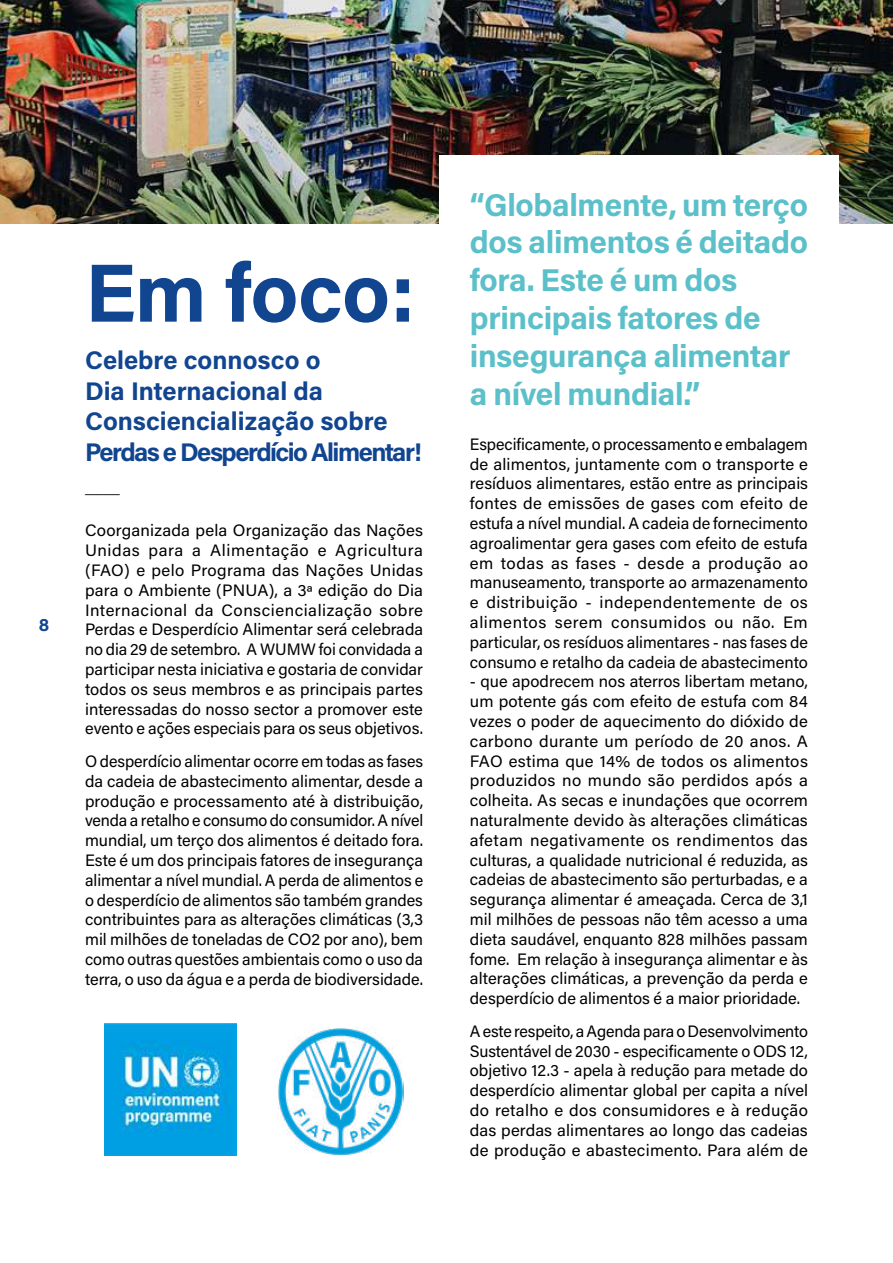
<style>
.page{position:relative;width:893px;height:1263px;background:#fff}
.page>*{position:absolute;margin:0;border:0;box-sizing:border-box;transform-origin:0 0}
.t1{font:700 82.5px "Acumin Pro";letter-spacing:-.01em;color:#114590}
.t2{font:700 31.5px/37.8px "Acumin Pro";letter-spacing:-.01em;color:#5bc0c9}
.t3{font:700 25.5px/30.6px "Acumin Pro";letter-spacing:-.005em;color:#114590}
.t4{font:700 18px "Acumin Pro";color:#114590}
.t5{font:16.5px/19.8px "Acumin Pro";color:#000;text-align:justify}
.t6{font:700 16.5px "Acumin Pro";color:#000}
</style>
<div class="page">
<img style="left:0;top:0;width:893px;height:223px">
<div style="left:439px;top:155px;width:400px;height:749px;background:#fff"></div>
<img style="left:104px;top:1023px;width:132px;height:132px">
<img style="left:278px;top:1027px;width:126px;height:128px">
<p class="t4" style="left:39px;top:612px;width:12px">8</p>
<h1 class="t1" style="left:85px;top:235px;width:331px">Em foco:</h1>
<h3 class="t3" style="left:85px;top:344px;width:338px">Celebre connosco o<br>Dia Internacional da<br>Consciencialização sobre<br>Perdas e Desperdício Alimentar!</h3>
<p class="t6" style="left:85px;top:475px;width:36px">____</p>
<p class="t5" style="left:85px;top:520px;width:340px">Coorganizada pela Organização das Nações Unidas para a Alimentação e Agricultura (FAO) e pelo Programa das Nações Unidas para o Ambiente (PNUA), a 3ª edição do Dia Internacional da Consciencialização sobre Perdas e Desperdício Alimentar será celebrada no dia 29 de setembro. A WUMW foi convidada a participar nesta iniciativa e gostaria de convidar todos os seus membros e as principais partes interessadas do nosso sector a promover este evento e ações especiais para os seus objetivos.</p>
<p class="t5" style="left:85px;top:751px;width:340px">O desperdício alimentar ocorre em todas as fases da cadeia de abastecimento alimentar, desde a produção e processamento até à distribuição, venda a retalho e consumo do consumidor. A nível mundial, um terço dos alimentos é deitado fora.<br>Este é um dos principais fatores de insegurança alimentar a nível mundial. A perda de alimentos e o desperdício de alimentos são também grandes contribuintes para as alterações climáticas (3,3 mil milhões de toneladas de CO2 por ano), bem como outras questões ambientais como o uso da terra, o uso da água e a perda de biodiversidade.</p>
<h2 class="t2" style="left:470px;top:184px;width:340px">“Globalmente, um terço dos alimentos é deitado fora. Este é um dos principais fatores de insegurança alimentar a nível mundial.”</h2>
<p class="t5" style="left:470px;top:433px;width:340px">Especificamente, o processamento e embalagem de alimentos, juntamente com o transporte e resíduos alimentares, estão entre as principais fontes de emissões de gases com efeito de estufa a nível mundial. A cadeia de fornecimento agroalimentar gera gases com efeito de estufa em todas as fases - desde a produção ao manuseamento, transporte ao armazenamento e distribuição - independentemente de os alimentos serem consumidos ou não. Em particular, os resíduos alimentares - nas fases de consumo e retalho da cadeia de abastecimento</p>
<p class="t5" style="left:470px;top:671px;width:340px">- que apodrecem nos aterros libertam metano, um potente gás com efeito de estufa com 84 vezes o poder de aquecimento do dióxido de carbono durante um período de 20 anos. A FAO estima que 14% de todos os alimentos produzidos no mundo são perdidos após a colheita. As secas e inundações que ocorrem naturalmente devido às alterações climáticas afetam negativamente os rendimentos das culturas, a qualidade nutricional é reduzida, as cadeias de abastecimento são perturbadas, e a segurança alimentar é ameaçada. Cerca de 3,1 mil milhões de pessoas não têm acesso a uma dieta saudável, enquanto 828 milhões passam fome. Em relação à insegurança alimentar e às alterações climáticas, a prevenção da perda e desperdício de alimentos é a maior prioridade.</p>
<p class="t5" style="left:470px;top:1020px;width:340px">A este respeito, a Agenda para o Desenvolvimento Sustentável de 2030 - especificamente o ODS 12, objetivo 12.3 - apela à redução para metade do desperdício alimentar global per capita a nível do retalho e dos consumidores e à redução das perdas alimentares ao longo das cadeias de produção e abastecimento. Para além de</p>
</div>
